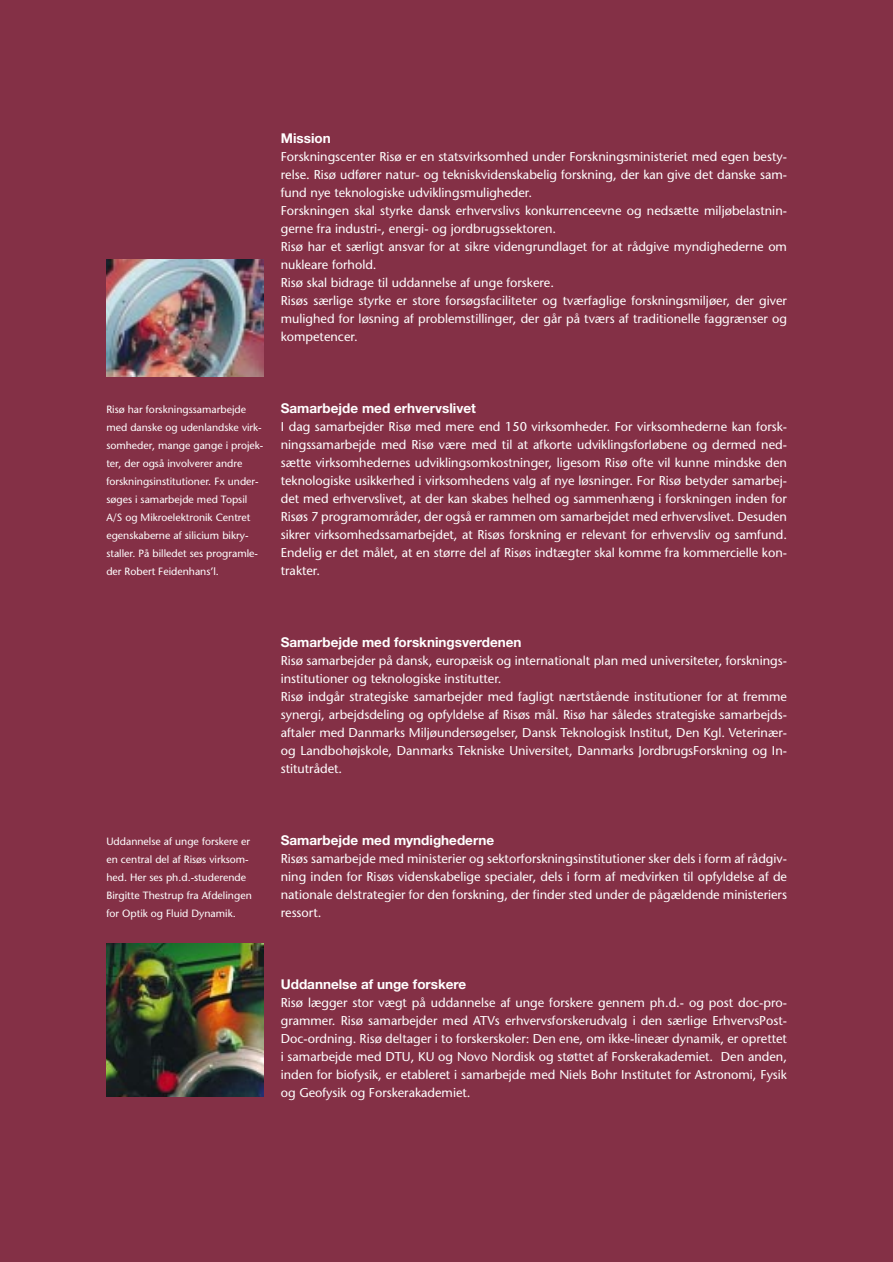
<style>
.page{position:relative;width:893px;height:1262px;background:#fff}
.page>*{position:absolute;margin:0;border:0;box-sizing:border-box;transform-origin:0 0}
.t1{font:700 13.5px "Helvetica Neue";color:#fff}
.t2{font:12.75px/18px "Stone Sans";color:#fff;text-align:justify}
.t3{font:10.5px/18px "Stone Sans";color:#fff}
</style>
<div class="page">
<div style="left:0;top:0;width:892px;height:1262px;background:#843046"></div>
<img style="left:106px;top:260px;width:158px;height:116px">
<img style="left:106px;top:944px;width:158px;height:152px">
<p class="t1" style="left:281px;top:133px;width:51px">Mission</p>
<p class="t2" style="left:281px;top:148px;width:507px;text-align:left">Forskningscenter Risø er en statsvirksomhed under Forskningsministeriet med egen besty&shy;relse. Risø udfører natur- og tekniskvidenskabelig forskning, der kan give det danske sam&shy;fund nye teknologiske udviklingsmuligheder.<br>Forskningen skal styrke dansk erhvervslivs konkurrenceevne og nedsætte miljøbelastnin&shy;gerne fra industri-, energi- og jordbrugssektoren.<br>Risø har et særligt ansvar for at sikre videngrundlaget for at rådgive myndighederne om nukleare forhold.<br>Risø skal bidrage til uddannelse af unge forskere.<br>Risøs særlige styrke er store forsøgsfaciliteter og tværfaglige forskningsmiljøer, der giver mulighed for løsning af problemstillinger, der går på tværs af traditionelle faggrænser og kompetencer.</p>
<p class="t3" style="left:106px;top:401px;width:159px">Risø har forskningssamarbejde med danske og udenlandske virk&shy;somheder, mange gange i projek&shy;ter, der også involverer andre forskningsinstitutioner. Fx under&shy;søges i samarbejde med Topsil<br>A/S og Mikroelektronik Centret egenskaberne af silicium bikry&shy;staller. På billedet ses programle&shy;der Robert Feidenhans’l.</p>
<p class="t1" style="left:281px;top:403px;width:196px">Samarbejde med erhvervslivet</p>
<p class="t2" style="left:281px;top:418px;width:507px">I dag samarbejder Risø med mere end 150 virksomheder. For virksomhederne kan forsk&shy;ningssamarbejde med Risø være med til at afkorte udviklingsforløbene og dermed ned&shy;sætte virksomhedernes udviklingsomkostninger, ligesom Risø ofte vil kunne mindske den teknologiske usikkerhed i virksomhedens valg af nye løsninger. For Risø betyder samarbej&shy;det med erhvervslivet, at der kan skabes helhed og sammenhæng i forskningen inden for Risøs 7 programområder, der også er rammen om samarbejdet med erhvervslivet. Desuden sikrer virksomhedssamarbejdet, at Risøs forskning er relevant for erhvervsliv og samfund.<br>Endelig er det målet, at en større del af Risøs indtægter skal komme fra kommercielle kon&shy;trakter.</p>
<p class="t1" style="left:281px;top:637px;width:242px">Samarbejde med forskningsverdenen</p>
<p class="t2" style="left:281px;top:652px;width:508px;text-align:left">Risø samarbejder på dansk, europæisk og internationalt plan med universiteter, forsknings&shy;institutioner og teknologiske institutter.<br>Risø indgår strategiske samarbejder med fagligt nærtstående institutioner for at fremme synergi, arbejdsdeling og opfyldelse af Risøs mål. Risø har således strategiske samarbejds&shy;aftaler med Danmarks Miljøundersøgelser, Dansk Teknologisk Institut, Den Kgl. Veterinær&shy;og Landbohøjskole, Danmarks Tekniske Universitet, Danmarks JordbrugsForskning og In&shy;stitutrådet.</p>
<p class="t3" style="left:106px;top:833px;width:147px">Uddannelse af unge forskere er en central del af Risøs virksom&shy;hed. Her ses ph.d.-studerende<br>Birgitte Thestrup fra Afdelingen for Optik og Fluid Dynamik.</p>
<p class="t1" style="left:281px;top:835px;width:215px">Samarbejde med myndighederne</p>
<p class="t2" style="left:281px;top:850px;width:507px">Risøs samarbejde med ministerier og sektorforskningsinstitutioner sker dels i form af rådgiv&shy;ning inden for Risøs videnskabelige specialer, dels i form af medvirken til opfyldelse af de nationale delstrategier for den forskning, der finder sted under de pågældende ministeriers ressort.</p>
<p class="t1" style="left:281px;top:979px;width:187px">Uddannelse af unge forskere</p>
<p class="t2" style="left:281px;top:994px;width:508px">Risø lægger stor vægt på uddannelse af unge forskere gennem ph.d.- og post doc-pro&shy;grammer. Risø samarbejder med ATVs erhvervsforskerudvalg i den særlige ErhvervsPost-Doc-ordning. Risø deltager i to forskerskoler: Den ene, om ikke-lineær dynamik, er oprettet i samarbejde med DTU, KU og Novo Nordisk og støttet af Forskerakademiet. Den anden, inden for biofysik, er etableret i samarbejde med Niels Bohr Institutet for Astronomi, Fysik og Geofysik og Forskerakademiet.</p>
</div>
